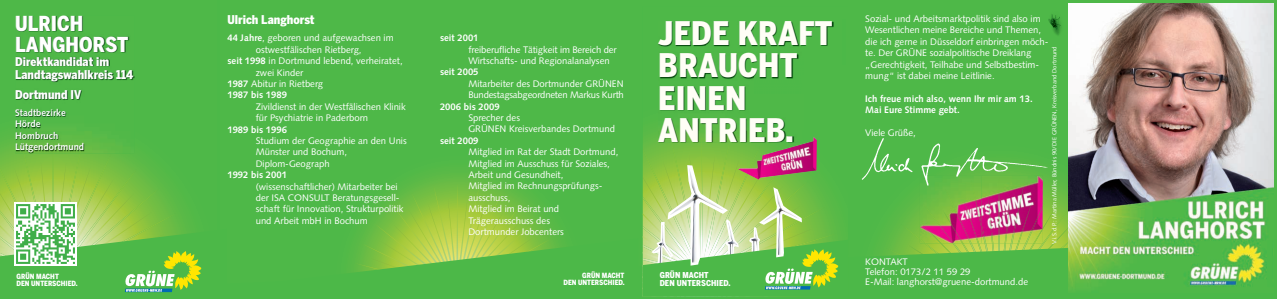
<style>
.page{position:relative;width:1277px;height:299px;background:#fff}
.page>*{position:absolute;margin:0;border:0;box-sizing:border-box;transform-origin:0 0}
.t1{font:900 32.2px/32.2px "Benton Sans Cond";letter-spacing:.01em;color:#fffef6}
.t2{font:900 20.5px/20.7px "Benton Sans Cond";color:#fff}
.t3{font:900 12px/13.7px "Benton Sans Cond";color:#fff}
.t4{font:9.5px/11.4px "Syntax";color:#fff}
.t5{font:700 9.5px/11.4px "Syntax";color:#fff}
.t6{font:9.5px/11.4px "Syntax";letter-spacing:-.02em;color:#fff}
.t7{font:900 8.1px/8.3px "Benton Sans Cond";letter-spacing:.01em;color:#fff}
.t8{font:900 7.1px/6.9px "Benton Sans Cond";color:#fff;text-align:right}
.t9{font:6px "Syntax";color:#fff}
.s1{font-weight:700}
</style>
<div class="page">
<div style="left:213px;top:0;width:425px;height:298px;background:#4eb848"></div>
<svg style="left:359px;top:182px;width:200px;height:56px"></svg>
<svg style="left:364px;top:198px;width:185px;height:40px;background:#89c341"></svg>
<div style="left:638px;top:0;width:639px;height:239px;background:#4eb848"></div>
<svg style="left:875px;top:188px;width:194px;height:51px;background:#5bb845"></svg>
<svg style="left:892px;top:211px;width:177px;height:28px;background:#7fc144"></svg>
<svg style="left:227px;top:239px;width:1050px;height:60px;background:#56ba47"></svg>
<svg style="left:227px;top:238px;width:411px;height:60px"></svg>
<div style="left:0;top:0;width:213px;height:229px;background:#4eb848"></div>
<svg style="left:0;top:153px;width:192px;height:76px;background:#5fba45"></svg>
<svg style="left:0;top:162px;width:173px;height:67px;background:#90c54b"></svg>
<svg style="left:0;top:229px;width:227px;height:70px;background:#61be52"></svg>
<div style="left:0;top:287px;width:210px;height:12px;background:#4cb848"></div>
<svg style="left:125px;top:251px;width:76px;height:41px"></svg>
<img style="left:16px;top:16px;width:118px;height:137px">
<img style="left:22px;top:141px;width:60px;height:12px">
<img style="left:1069px;top:3px;width:204px;height:289px">
<img style="left:920px;top:187px;width:61px;height:56px">
<img style="left:981px;top:187px;width:62px;height:56px">
<img style="left:924px;top:196px;width:87px;height:47px">
<img style="left:1018px;top:200px;width:25px;height:43px">
<div style="left:643px;top:6px;width:205px;height:159px;background:#4eb848"></div>
<svg style="left:643px;top:143px;width:198px;height:22px;background:#69bc44"></svg>
<svg style="left:643px;top:155px;width:179px;height:10px"></svg>
<img style="left:658px;top:21px;width:175px;height:122px">
<img style="left:670px;top:133px;width:61px;height:10px">
<img style="left:738px;top:137px;width:79px;height:28px">
<svg style="left:643px;top:165px;width:207px;height:134px;background:#91c66b"></svg>
<img style="left:1049px;top:12px;width:14px;height:24px">
<img style="left:15px;top:203px;width:62px;height:62px">
<img style="left:860px;top:136px;width:189px;height:51px">
<div style="left:835px;top:284px;width:10px;height:10px;background:#4cb848"></div>
<hr style="left:842px;top:19px;width:4px;height:45px;background:#4cb848">
<div style="left:1267px;top:240px;width:5px;height:46px;background:#4cb848"></div>
<h2 class="t2" style="left:15px;top:13px;width:115px">ULRICH<br>LANGHORST</h2>
<p class="t3" style="left:15px;top:54px;width:120px">Direktkandidat im<br>Landtagswahlkreis 114</p>
<p class="t3" style="left:15px;top:88px;width:68px">Dortmund IV</p>
<p class="t5" style="left:15px;top:107px;width:71px">Stadtbezirke<br>Hörde<br>Hombruch<br>Lütgendortmund</p>
<p class="t8" style="left:17px;top:273px;width:63px;text-align:left">GRÜN MACHT<br>DEN UNTERSCHIED.</p>
<p class="t3" style="left:227px;top:13px;width:89px">Ulrich Langhorst</p>
<p class="t4" style="left:227px;top:32px;width:168px"><span class="s1">44 Jahre</span>, geboren und aufgewachsen im</p>
<p class="t4" style="left:256px;top:44px;width:107px">ostwestfälischen Rietberg,</p>
<p class="t4" style="left:227px;top:55px;width:177px"><span class="s1">seit 1998</span> in Dortmund lebend, verheiratet,</p>
<p class="t4" style="left:256px;top:67px;width:49px">zwei Kinder</p>
<p class="t4" style="left:227px;top:78px;width:97px"><span class="s1">1987</span> Abitur in Rietberg</p>
<p class="t5" style="left:227px;top:89px;width:61px">1987 bis 1989</p>
<p class="t4" style="left:256px;top:101px;width:152px">Zivildienst in der Westfälischen Klinik für Psychiatrie in Paderborn</p>
<p class="t5" style="left:227px;top:124px;width:61px">1989 bis 1996</p>
<p class="t4" style="left:256px;top:135px;width:152px">Studium der Geographie an den Unis<br>Münster und Bochum,<br>Diplom-Geograph</p>
<p class="t5" style="left:227px;top:169px;width:61px">1992 bis 2001</p>
<p class="t4" style="left:256px;top:181px;width:149px">(wissenschaftlicher) Mitarbeiter bei der ISA CONSULT Beratungsgesell&shy;schaft für Innovation, Strukturpolitik und Arbeit mbH in Bochum</p>
<p class="t5" style="left:440px;top:32px;width:40px">seit 2001</p>
<p class="t4" style="left:468px;top:44px;width:150px">freiberufliche Tätigkeit im Bereich der<br>Wirtschafts- und Regionalanalysen</p>
<p class="t5" style="left:440px;top:66px;width:40px">seit 2005</p>
<p class="t6" style="left:468px;top:78px;width:157px">Mitarbeiter des Dortmunder GRÜNEN<br>Bundestagsabgeordneten Markus Kurth</p>
<p class="t5" style="left:440px;top:101px;width:61px">2006 bis 2009</p>
<p class="t4" style="left:468px;top:112px;width:148px">Sprecher des<br>GRÜNEN Kreisverbandes Dortmund</p>
<p class="t5" style="left:440px;top:135px;width:40px">seit 2009</p>
<p class="t4" style="left:468px;top:146px;width:151px">Mitglied im Rat der Stadt Dortmund,<br>Mitglied im Ausschuss für Soziales,<br>Arbeit und Gesundheit,<br>Mitglied im Rechnungsprüfungs&shy;ausschuss,<br>Mitglied im Beirat und<br>Trägerausschuss des<br>Dortmunder Jobcenters</p>
<p class="t8" style="left:563px;top:271px;width:63px">GRÜN MACHT<br>DEN UNTERSCHIED.</p>
<h1 class="t1" style="left:658px;top:17px;width:176px">JEDE KRAFT<br>BRAUCHT<br>EINEN<br>ANTRIEB.</h1>
<p class="t7" style="left:660px;top:271px;width:72px">GRÜN MACHT<br>DEN UNTERSCHIED.</p>
<p class="t4" style="left:865px;top:13px;width:185px">Sozial- und Arbeitsmarktpolitik sind also im Wesentlichen meine Bereiche und Themen, die ich gerne in Düsseldorf einbringen möch&shy;te. Der GRÜNE sozialpolitische Dreiklang „Gerechtigkeit, Teilhabe und Selbstbestim&shy;mung“ ist dabei meine Leitlinie.</p>
<p class="t5" style="left:865px;top:93px;width:169px">Ich freue mich also, wenn Ihr mir am 13.<br>Mai Eure Stimme gebt.</p>
<p class="t4" style="left:865px;top:127px;width:52px">Viele Grüße,</p>
<p class="t9" style="left:1051px;top:244px;width:199px;rotate:-90deg">V.i.S.d.P.: Martina Müller, Bündnis 90/DIE GRÜNEN, Kreisverband Dortmund</p>
<p class="t4" style="left:865px;top:257px;width:164px;line-height:10px">KONTAKT<br>Telefon: 0173/2 11 59 29<br>E-Mail: langhorst@gruene-dortmund.de</p>
</div>
